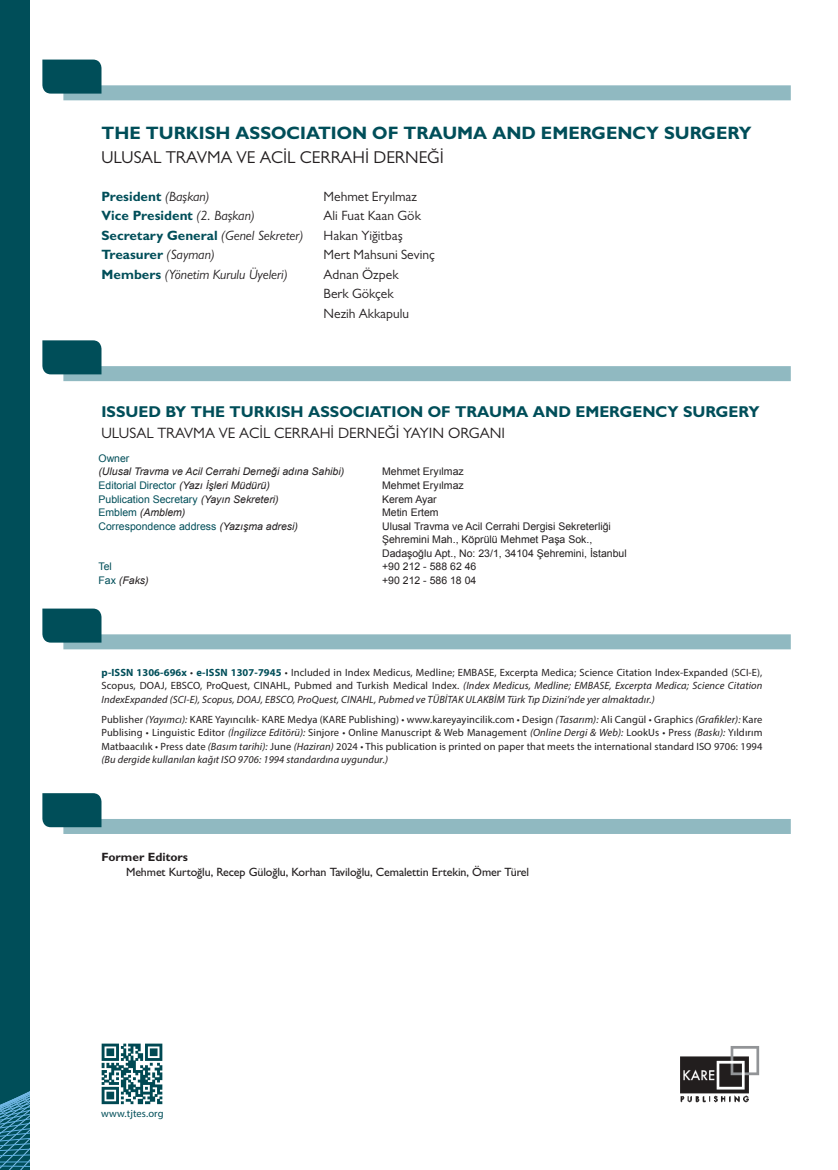
<style>
.page{position:relative;width:838px;height:1170px;background:#fff}
.page>*{position:absolute;margin:0;border:0;box-sizing:border-box;transform-origin:0 0}
.t1{font:700 18px "Gill Sans MT Pro";color:#004e59}
.t2{font:17.25px "Gill Sans MT Pro";color:#231f20}
.t3{font:700 15.75px "Gill Sans MT Pro";color:#004e59}
.t4{font:15px "Gill Sans MT Pro";color:#231f20}
.t5{font:13.5px "Gill Sans MT Pro";color:#231f20}
.t6{font:700 13.5px "Gill Sans MT Pro";color:#004e59}
.t7{font:italic 13.5px "Gill Sans MT Pro";color:#231f20}
.t8{font:500 12px "Gill Sans MT Pro";letter-spacing:-.01em;color:#231f20}
.t9{font:700 12px "Gill Sans MT Pro";color:#231f20}
.t10{font:10.5px/13.5px "Myriad Pro";letter-spacing:.01em;color:#231f20;text-align:justify}
.t11{font:italic 10.5px/13.5px "Myriad Pro";letter-spacing:.01em;color:#231f20;text-align:justify}
.t12{font:10.5px "Arial";color:#231f20}
.t13{font:italic 10.5px "Arial";color:#231f20}
.t14{font:10.5px "Arial";color:#004e59}
.t15{font:10.5px "Myriad Pro";letter-spacing:.01em;color:#004e59}
.s1{font-weight:400;font-style:italic;color:#231f20}
.s2{font-weight:700;font-style:normal;color:#004e59}
.s3{font-style:normal;color:#004e59}
.s4{font-style:italic;color:#231f20}
.s5{font-style:normal}
.s6{font-style:italic}
</style>
<div class="page">
<div style="left:0;top:0;width:30px;height:1169px;background:#004e59"></div>
<svg style="left:0;top:1091px;width:30px;height:78px"></svg>
<div style="left:63px;top:85px;width:727px;height:15px;background:#90b9c1"></div>
<div style="left:63px;top:366px;width:727px;height:15px;background:#90b9c1"></div>
<div style="left:63px;top:634px;width:727px;height:15px;background:#90b9c1"></div>
<div style="left:63px;top:818px;width:727px;height:15px;background:#90b9c1"></div>
<div style="left:42px;top:60px;width:59px;height:34px;background:#004e59"></div>
<div style="left:42px;top:340px;width:59px;height:34px;background:#004e59"></div>
<div style="left:42px;top:608px;width:59px;height:34px;background:#004e59"></div>
<div style="left:42px;top:793px;width:59px;height:34px;background:#004e59"></div>
<img style="left:101px;top:1043px;width:62px;height:62px">
<img style="left:680px;top:1046px;width:80px;height:57px">
<p class="t1" style="left:101px;top:122px;width:651px">THE TURKISH ASSOCIATION OF TRAUMA AND EMERGENCY SURGERY</p>
<p class="t2" style="left:101px;top:147px;width:344px">ULUSAL TRAVMA VE ACİL CERRAHİ DERNEĞİ</p>
<p class="t6" style="left:101px;top:188px;width:110px">President <span class="s1">(Başkan)</span></p>
<p class="t5" style="left:323px;top:188px;width:95px">Mehmet Eryılmaz</p>
<p class="t6" style="left:101px;top:207px;width:155px">Vice President <span class="s1">(2. Başkan)</span></p>
<p class="t5" style="left:323px;top:208px;width:99px">Ali Fuat Kaan Gök</p>
<p class="t6" style="left:101px;top:227px;width:203px">Secretary General <span class="s1">(Genel Sekreter)</span></p>
<p class="t5" style="left:323px;top:227px;width:81px">Hakan Yiğitbaş</p>
<p class="t6" style="left:101px;top:246px;width:115px">Treasurer <span class="s1">(Sayman)</span></p>
<p class="t5" style="left:323px;top:247px;width:113px">Mert Mahsuni Sevinç</p>
<p class="t7" style="left:101px;top:266px;width:188px"><span class="s2">Members</span> (Yönetim Kurulu Üyeleri)</p>
<p class="t5" style="left:323px;top:266px;width:76px">Adnan Özpek</p>
<p class="t5" style="left:323px;top:286px;width:72px">Berk Gökçek</p>
<p class="t5" style="left:323px;top:305px;width:87px">Nezih Akkapulu</p>
<p class="t3" style="left:101px;top:401px;width:659px">ISSUED BY THE TURKISH ASSOCIATION OF TRAUMA AND EMERGENCY SURGERY</p>
<p class="t4" style="left:101px;top:423px;width:405px">ULUSAL TRAVMA VE ACİL CERRAHİ DERNEĞİ YAYIN ORGANI</p>
<p class="t14" style="left:98px;top:451px;width:32px">Owner</p>
<p class="t13" style="left:98px;top:465px;width:247px">(Ulusal Travma ve Acil Cerrahi Derneği adına Sahibi)</p>
<p class="t12" style="left:382px;top:465px;width:83px">Mehmet Eryılmaz</p>
<p class="t13" style="left:98px;top:478px;width:173px"><span class="s3">Editorial Director</span> (Yazı İşleri Müdürü)</p>
<p class="t12" style="left:382px;top:478px;width:83px">Mehmet Eryılmaz</p>
<p class="t14" style="left:98px;top:492px;width:182px">Publication Secretary <span class="s4">(Yayın Sekreteri)</span></p>
<p class="t12" style="left:382px;top:492px;width:56px">Kerem Ayar</p>
<p class="t13" style="left:98px;top:505px;width:88px"><span class="s3">Emblem</span> (Amblem)</p>
<p class="t12" style="left:382px;top:505px;width:58px">Metin Ertem</p>
<p class="t14" style="left:98px;top:519px;width:201px">Correspondence address <span class="s4">(Yazışma adresi)</span></p>
<p class="t12" style="left:382px;top:519px;width:230px">Ulusal Travma ve Acil Cerrahi Dergisi Sekreterliği</p>
<p class="t12" style="left:382px;top:532px;width:212px">Şehremini Mah., Köprülü Mehmet Paşa Sok.,</p>
<p class="t12" style="left:382px;top:546px;width:246px">Dadaşoğlu Apt., No: 23/1, 34104 Şehremini, İstanbul</p>
<p class="t14" style="left:98px;top:559px;width:15px">Tel</p>
<p class="t12" style="left:382px;top:559px;width:96px">+90 212 - 588 62 46</p>
<p class="t13" style="left:98px;top:573px;width:52px"><span class="s3">Fax</span> (Faks)</p>
<p class="t12" style="left:382px;top:573px;width:96px">+90 212 - 586 18 04</p>
<p class="t11" style="left:101px;top:665px;width:662px"><span class="s2">p-ISSN 1306-696x</span> <span class="s5">•</span> <span class="s2">e-ISSN 1307-7945</span> <span class="s5">• Included in Index Medicus, Medline; EMBASE, Excerpta Medica; Science Citation Index-Expanded (SCI-E), Scopus, DOAJ, EBSCO, ProQuest, CINAHL, Pubmed and Turkish Medical Index.</span> (Index Medicus, Medline; EMBASE, Excerpta Medica; Science Citation IndexExpanded (SCI-E), Scopus, DOAJ, EBSCO, ProQuest, CINAHL, Pubmed ve TÜBİTAK ULAKBİM Türk Tıp Dizini’nde yer almaktadır.)</p>
<p class="t10" style="left:101px;top:712px;width:662px">Publisher <span class="s6">(Yayımcı):</span> KARE Yayıncılık- KARE Medya (KARE Publishing) • www.kareyayincilik.com • Design <span class="s6">(Tasarım):</span> Ali Cangül • Graphics <span class="s6">(Grafikler):</span> Kare Publising • Linguistic Editor <span class="s6">(İngilizce Editörü):</span> Sinjore • Online Manuscript &amp; Web Management <span class="s6">(Online Dergi &amp; Web):</span> LookUs • Press <span class="s6">(Baskı):</span> Yıldırım Matbaacılık • Press date <span class="s6">(Basım tarihi):</span> June <span class="s6">(Haziran)</span> 2024 • This publication is printed on paper that meets the international standard ISO 9706: 1994 <span class="s6">(Bu dergide kullanılan kağıt ISO 9706: 1994 standardına uygundur.)</span></p>
<p class="t9" style="left:101px;top:849px;width:88px">Former Editors</p>
<p class="t8" style="left:126px;top:864px;width:404px">Mehmet Kurtoğlu, Recep Güloğlu, Korhan Taviloğlu, Cemalettin Ertekin, Ömer Türel</p>
<p class="t15" style="left:101px;top:1107px;width:64px">www.tjtes.org</p>
</div>
